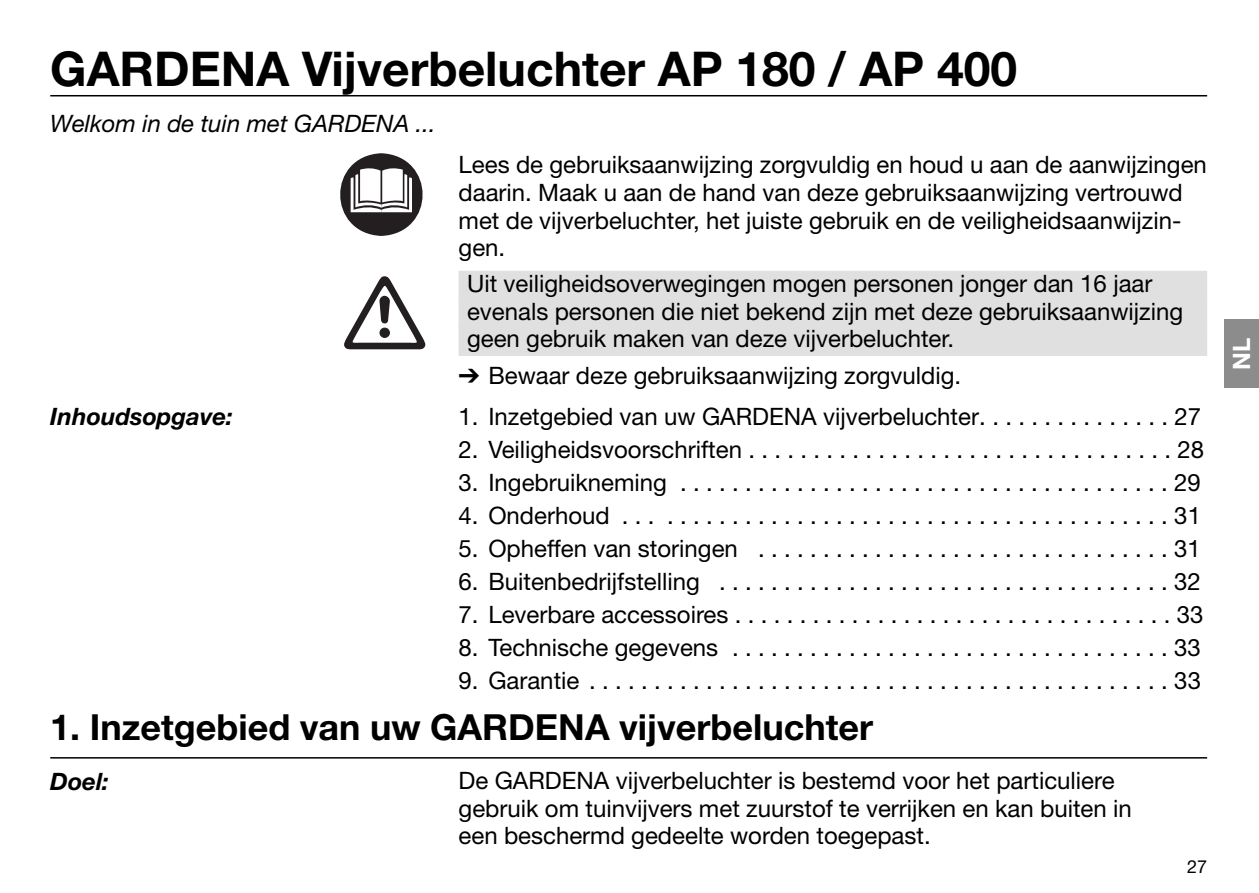
<style>
.page{position:relative;width:1259px;height:893px;background:#fff}
.page>*{position:absolute;margin:0;border:0;box-sizing:border-box;transform-origin:0 0}
.t1{font:700 48px "Helvetica Neue";color:#000}
.t2{font:700 36px "Helvetica Neue";color:#000}
.t3{font:24px/27.6px "Helvetica Neue";color:#000}
.t4{font:italic 24px "Helvetica Neue";color:#000}
.t5{font:italic 700 24px "Helvetica Neue";color:#000}
.t6{font:700 24px "Helvetica Neue";color:#fff}
.t7{font:18px "Helvetica Neue";color:#000}
</style>
<div class="page">
<div style="left:1224px;top:320px;width:34px;height:68px;background:#8c8c8c"></div>
<hr style="left:50px;top:95px;width:1157px;height:1px;background:#000">
<div style="left:458px;top:271px;width:749px;height:30px;background:#e0e0e0"></div>
<div style="left:458px;top:298px;width:749px;height:30px;background:#e0e0e0"></div>
<div style="left:458px;top:326px;width:749px;height:30px;background:#e0e0e0"></div>
<hr style="left:50px;top:757px;width:1157px;height:2px;background:#000">
<svg style="left:344px;top:276px;width:82px;height:73px"></svg>
<svg style="left:340px;top:153px;width:83px;height:83px"></svg>
<h1 class="t1" style="left:50px;top:52px;width:968px">GARDENA Vijverbeluchter AP 180 / AP 400</h1>
<p class="t4" style="left:50px;top:114px;width:387px">Welkom in de tuin met GARDENA ...</p>
<p class="t3" style="left:458px;top:153px;width:750px">Lees de gebruiksaanwijzing zorgvuldig en houd u aan de aanwijzingen daarin. Maak u aan de hand van deze gebruiksaanwijzing vertrouwd met de vijverbeluchter, het juiste gebruik en de veiligheidsaanwijzin&shy;gen.</p>
<p class="t3" style="left:467px;top:272px;width:717px">Uit veiligheidsoverwegingen mogen personen jonger dan 16 jaar evenals personen die niet bekend zijn met deze gebruiksaanwijzing geen gebruik maken van deze vijverbeluchter.</p>
<p class="t3" style="left:458px;top:364px;width:504px">➔ Bewaar deze gebruiksaanwijzing zorgvuldig.</p>
<p class="t3" style="left:458px;top:405px;width:744px">1. Inzetgebied van uw GARDENA vijverbeluchter. . . . . . . . . . . . . . . 27</p>
<p class="t3" style="left:458px;top:438px;width:747px">2. Veiligheidsvoorschriften . . . . . . . . . . . . . . . . . . . . . . . . . . . . . . . . . 28</p>
<p class="t3" style="left:458px;top:471px;width:744px">3. Ingebruikneming . . . . . . . . . . . . . . . . . . . . . . . . . . . . . . . . . . . . . . 29</p>
<p class="t3" style="left:458px;top:504px;width:744px">4. Onderhoud . . . . . . . . . . . . . . . . . . . . . . . . . . . . . . . . . . . . . . . . . . 31</p>
<p class="t3" style="left:458px;top:537px;width:744px">5. Opheffen van storingen . . . . . . . . . . . . . . . . . . . . . . . . . . . . . . . . 31</p>
<p class="t3" style="left:458px;top:570px;width:744px">6. Buitenbedrijfstelling . . . . . . . . . . . . . . . . . . . . . . . . . . . . . . . . . . . 32</p>
<p class="t3" style="left:458px;top:603px;width:746px">7. Leverbare accessoires . . . . . . . . . . . . . . . . . . . . . . . . . . . . . . . . . . 33</p>
<p class="t3" style="left:458px;top:636px;width:744px">8. Technische gegevens . . . . . . . . . . . . . . . . . . . . . . . . . . . . . . . . . . 33</p>
<p class="t3" style="left:458px;top:669px;width:744px">9. Garantie . . . . . . . . . . . . . . . . . . . . . . . . . . . . . . . . . . . . . . . . . . . . . 33</p>
<h2 class="t2" style="left:50px;top:714px;width:824px">1. Inzetgebied van uw GARDENA vijverbeluchter</h2>
<p class="t5" style="left:50px;top:773px;width:60px">Doel:</p>
<p class="t3" style="left:458px;top:769px;width:675px">De GARDENA vijverbeluchter is bestemd voor het particuliere gebruik om tuinvijvers met zuurstof te verrijken en kan buiten in een beschermd gedeelte worden toegepast.</p>
<p class="t5" style="left:50px;top:407px;width:184px">Inhoudsopgave:</p>
<p class="t7" style="left:1187px;top:860px;width:22px">27</p>
<p class="t6" style="left:1233px;top:370px;width:34px;rotate:-90deg">NL</p>
</div>
